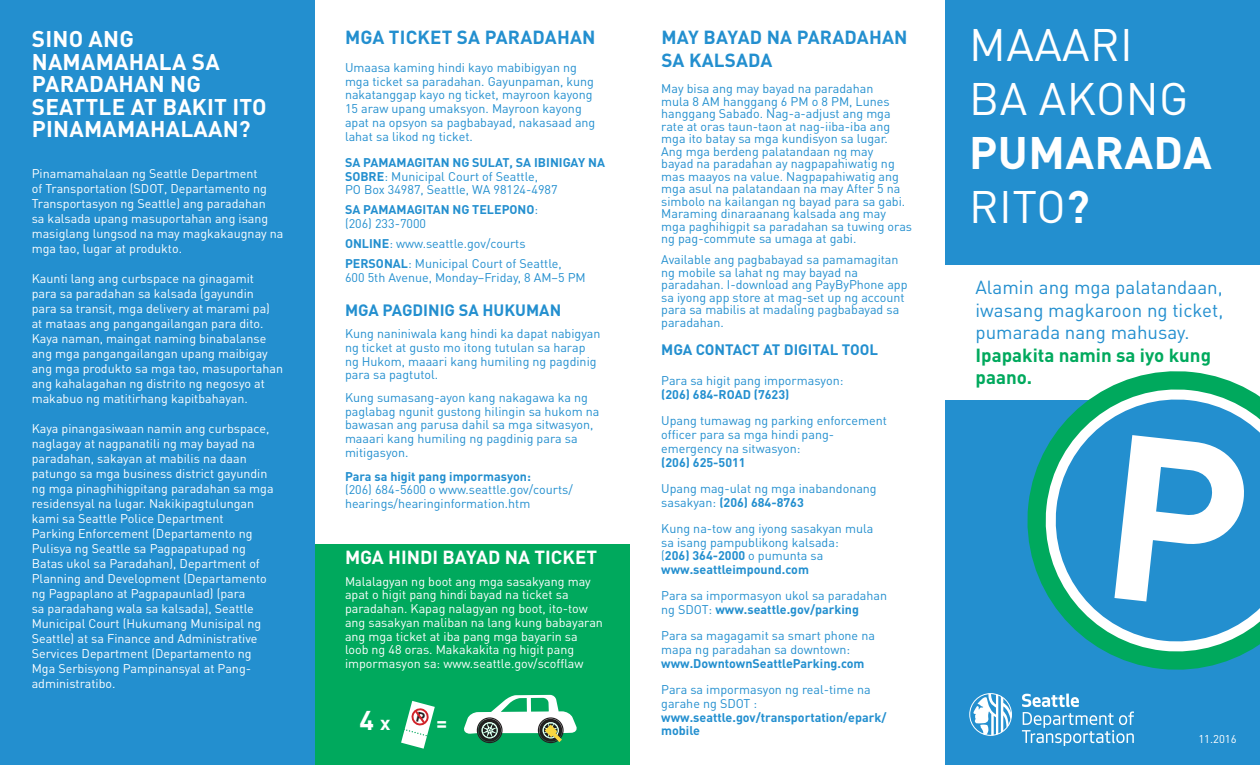
<style>
.page{position:relative;width:1260px;height:765px;background:#fff}
.page>*{position:absolute;margin:0;border:0;box-sizing:border-box;transform-origin:0 0}
.t1{font:45px/54px "DIN Pro";letter-spacing:.01em;color:#fff}
.t2{font:700 26.88px "DIN Pro";color:#fff}
.t3{font:700 22.5px/22.5px "DIN Pro";letter-spacing:.01em;color:#fff}
.t4{font:700 19.62px "DIN Pro";color:#fff}
.t5{font:18.75px/22.5px "DIN Pro";color:#238fcf;text-align:justify}
.t6{font:700 18.75px/22.5px "DIN Pro";letter-spacing:.01em;color:#238fcf}
.t7{font:700 18.75px/22.5px "DIN Pro";color:#00a95d}
.t8{font:700 18.75px "DIN Pro";color:#fff}
.blue_bold{font:700 16.25px "DIN Pro";color:#238fcf}
.blue_bold-2{font:700 15px "DIN Pro";color:#238fcf}
.blue_bold-3{font:12.5px/13.8px "DIN Pro";color:#238fcf}
.blue_bold-4{font:12.5px/15px "DIN Pro";color:#fff}
.blue_bold-5{font:700 12.5px/13.8px "DIN Pro";color:#238fcf}
.t9{font:11.25px "DIN Pro";color:#fff}
.s1{font-weight:700}
.s2{font-weight:400}
.s3{font-size:19.62px}
</style>
<div class="page">
<div style="left:315px;top:544px;width:315px;height:221px;background:#00a95d"></div>
<div style="left:945px;top:0;width:315px;height:765px;background:#238fcf"></div>
<div style="left:945px;top:265px;width:315px;height:135px;background:#fff"></div>
<div style="left:0;top:0;width:315px;height:765px;background:#238fcf"></div>
<svg style="left:1027px;top:371px;width:210px;height:299px"></svg>
<svg style="left:1033px;top:377px;width:227px;height:280px"></svg>
<svg style="left:464px;top:695px;width:113px;height:48px"></svg>
<svg style="left:1022px;top:694px;width:112px;height:52px"></svg>
<div style="left:970px;top:693px;width:42px;height:43px;border:1px solid #fff;border-radius:50%"></div>
<svg style="left:973px;top:694px;width:38px;height:41px"></svg>
<svg style="left:1114px;top:435px;width:135px;height:176px"></svg>
<svg style="left:401px;top:701px;width:34px;height:48px"></svg>
<p class="t3" style="left:32px;top:27px;width:236px">SINO ANG<br>NAMAMAHALA SA<br>PARADAHAN NG<br>SEATTLE AT BAKIT ITO<br>PINAMAMAHALAAN?</p>
<p class="blue_bold-4" style="left:32px;top:166px;width:253px">Pinamamahalaan ng Seattle Department<br>of Transportation (SDOT, Departamento ng Transportasyon ng Seattle) ang paradahan<br>sa kalsada upang masuportahan ang isang masiglang lungsod na may magkakaugnay na mga tao, lugar at produkto.</p>
<p class="blue_bold-4" style="left:32px;top:271px;width:253px">Kaunti lang ang curbspace na ginagamit<br>para sa paradahan sa kalsada (gayundin<br>para sa transit, mga delivery at marami pa) at mataas ang pangangailangan para dito.<br>Kaya naman, maingat naming binabalanse ang mga pangangailangan upang maibigay ang mga produkto sa mga tao, masuportahan ang kahalagahan ng distrito ng negosyo at makabuo ng matitirhang kapitbahayan.</p>
<p class="blue_bold-4" style="left:32px;top:421px;width:243px">Kaya pinangasiwaan namin ang curbspace, naglagay at nagpanatili ng may bayad na paradahan, sakayan at mabilis na daan patungo sa mga business district gayundin ng mga pinaghihigpitang paradahan sa mga residensyal na lugar. Nakikipagtulungan kami sa Seattle Police Department<br>Parking Enforcement (Departamento ng Pulisya ng Seattle sa Pagpapatupad ng Batas ukol sa Paradahan), Department of Planning and Development (Departamento ng Pagpaplano at Pagpapaunlad) (para<br>sa paradahang wala sa kalsada), Seattle Municipal Court (Hukumang Munisipal ng Seattle) at sa Finance and Administrative Services Department (Departamento ng Mga Serbisyong Pampinansyal at Pang&shy;administratibo.</p>
<p class="t6" style="left:345px;top:26px;width:252px">MGA TICKET SA PARADAHAN</p>
<p class="blue_bold-3" style="left:345px;top:60px;width:252px">Umaasa kaming hindi kayo mabibigyan ng mga ticket sa paradahan. Gayunpaman, kung nakatanggap kayo ng ticket, mayroon kayong 15 araw upang umaksyon. Mayroon kayong apat na opsyon sa pagbabayad, nakasaad ang lahat sa likod ng ticket.</p>
<p class="blue_bold-3" style="left:345px;top:155px;width:262px"><span class="s1">SA PAMAMAGITAN NG SULAT, SA IBINIGAY NA<br>SOBRE</span>: Municipal Court of Seattle,<br>PO Box 34987, Seattle, WA 98124-4987</p>
<p class="blue_bold-5" style="left:345px;top:202px;width:195px">SA PAMAMAGITAN NG TELEPONO<span class="s2">: (206) 233-7000</span></p>
<p class="blue_bold-3" style="left:345px;top:236px;width:182px"><span class="s1">ONLINE</span>: www.seattle.gov/courts</p>
<p class="blue_bold-3" style="left:345px;top:256px;width:242px"><span class="s1">PERSONAL</span>: Municipal Court of Seattle,<br>600 5th Avenue, Monday–Friday, 8 AM–5 PM</p>
<p class="blue_bold" style="left:345px;top:299px;width:218px">MGA PAGDINIG SA HUKUMAN</p>
<p class="blue_bold-3" style="left:345px;top:326px;width:257px">Kung naniniwala kang hindi ka dapat nabigyan ng ticket at gusto mo itong tutulan sa harap ng Hukom, maaari kang humiling ng pagdinig para sa pagtutol.</p>
<p class="blue_bold-3" style="left:345px;top:390px;width:256px">Kung sumasang-ayon kang nakagawa ka ng paglabag ngunit gustong hilingin sa hukom na bawasan ang parusa dahil sa mga sitwasyon, maaari kang humiling ng pagdinig para sa mitigasyon.</p>
<p class="blue_bold-3" style="left:345px;top:469px;width:229px"><span class="s1">Para sa higit pang impormasyon:<br></span>(206) 684-5600 o www.seattle.gov/courts/ hearings/hearinginformation.htm</p>
<p class="t8" style="left:345px;top:545px;width:254px">MGA HINDI BAYAD NA TICKET</p>
<p class="blue_bold-4" style="left:345px;top:574px;width:260px;line-height:13.8px">Malalagyan ng boot ang mga sasakyang may apat o higit pang hindi bayad na ticket sa paradahan. Kapag nalagyan ng boot, ito-tow ang sasakyan maliban na lang kung babayaran ang mga ticket at iba pang mga bayarin sa loob ng 48 oras. Makakakita ng higit pang impormasyon sa: www.seattle.gov/scofflaw</p>
<p class="t2" style="left:359px;top:702px;width:33px">4 <span class="s3">x</span></p>
<p class="t4" style="left:436px;top:710px;width:12px">=</p>
<p class="t6" style="left:661px;top:26px;width:248px">MAY BAYAD NA PARADAHAN<br>SA KALSADA</p>
<p class="blue_bold-3" style="left:661px;top:82px;width:252px;line-height:12.5px">May bisa ang may bayad na paradahan<br>mula 8 AM hanggang 6 PM o 8 PM, Lunes hanggang Sabado. Nag-a-adjust ang mga rate at oras taun-taon at nag-iiba-iba ang mga ito batay sa mga kundisyon sa lugar.<br>Ang mga berdeng palatandaan ng may<br>bayad na paradahan ay nagpapahiwatig ng mas maayos na value. Nagpapahiwatig ang mga asul na palatandaan na may After 5 na simbolo na kailangan ng bayad para sa gabi.<br>Maraming dinaraanang kalsada ang may mga paghihigpit sa paradahan sa tuwing oras ng pag-commute sa umaga at gabi.</p>
<p class="blue_bold-3" style="left:661px;top:253px;width:248px;line-height:12.5px">Available ang pagbabayad sa pamamagitan ng mobile sa lahat ng may bayad na paradahan. I-download ang PayByPhone app sa iyong app store at mag-set up ng account para sa mabilis at madaling pagbabayad sa paradahan.</p>
<p class="blue_bold-2" style="left:661px;top:340px;width:218px">MGA CONTACT AT DIGITAL TOOL</p>
<p class="blue_bold-3" style="left:661px;top:374px;width:184px">Para sa higit pang impormasyon: <span class="s1">(206) 684-ROAD (7623)</span></p>
<p class="blue_bold-3" style="left:661px;top:414px;width:227px">Upang tumawag ng parking enforcement officer para sa mga hindi pang&shy;emergency na sitwasyon:<br><span class="s1">(206) 625-5011</span></p>
<p class="blue_bold-3" style="left:661px;top:481px;width:217px">Upang mag-ulat ng mga inabandonang sasakyan: <span class="s1">(206) 684-8763</span></p>
<p class="blue_bold-3" style="left:661px;top:521px;width:214px">Kung na-tow ang iyong sasakyan mula sa isang pampublikong kalsada:<br>(<span class="s1">206) 364-2000</span> o pumunta sa <span class="s1">www.seattleimpound.com</span></p>
<p class="blue_bold-3" style="left:661px;top:589px;width:227px">Para sa impormasyon ukol sa paradahan ng SDOT: <span class="s1">www.seattle.gov/parking</span></p>
<p class="blue_bold-3" style="left:661px;top:629px;width:215px">Para sa magagamit sa smart phone na mapa ng paradahan sa downtown: <span class="s1">www.DowntownSeattleParking.com</span></p>
<p class="blue_bold-3" style="left:661px;top:682px;width:227px">Para sa impormasyon ng real-time na garahe ng SDOT : <span class="s1">www.seattle.gov/transportation/epark/ mobile</span></p>
<p class="t1" style="left:969px;top:16px;width:244px">MAAARI<br>BA AKONG<br><span class="s1">PUMARADA<br></span>RITO<span class="s1">?</span></p>
<p class="t5" style="left:976px;top:276px;width:249px">Alamin ang mga palatandaan, iwasang magkaroon ng ticket, pumarada nang mahusay.</p>
<p class="t7" style="left:976px;top:343px;width:237px">Ipapakita namin sa iyo kung paano.</p>
<p class="t9" style="left:1198px;top:731px;width:40px">11.2016</p>
</div>
